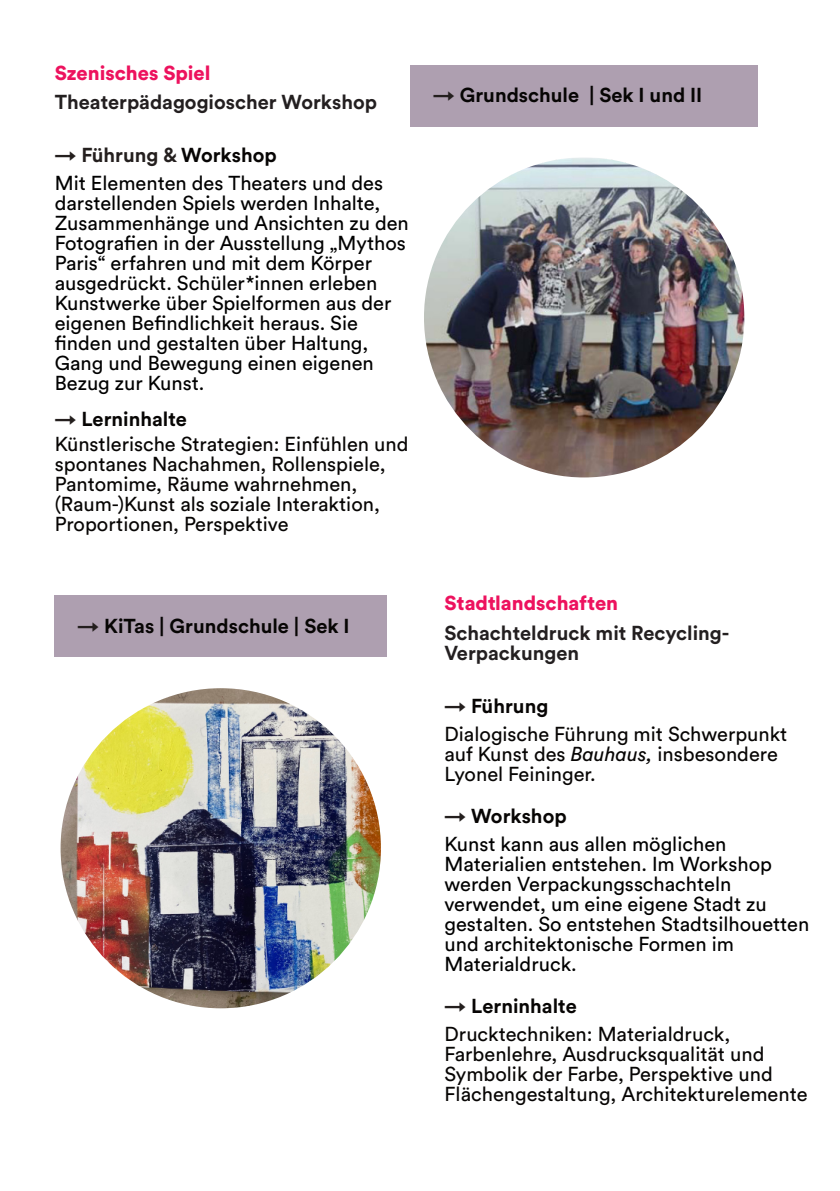
<style>
.page{position:relative;width:840px;height:1191px;background:#fff}
.page>*{position:absolute;margin:0;border:0;box-sizing:border-box;transform-origin:0 0}
.t1{font:20px/20px "Circular Std";color:#000}
.t2{font:20px/20px "Circular Std";color:#070504}
.t3{font:700 20px/20px "Circular Std";color:#231f20}
.t4{font:700 20px "Circular Std";color:#070504}
.t5{font:900 20px "Circular Std";color:#ed125e}
.s1{font-weight:700;color:#241f1e}
.s2{font-weight:700;color:#070504}
.s3{font-weight:700}
.s4{color:#241f1e}
.s5{font-style:italic}
</style>
<div class="page">
<div style="left:410px;top:65px;width:347px;height:61px;background:#ae9fb0"></div>
<div style="left:55px;top:595px;width:331px;height:62px;background:#ae9fb0"></div>
<img style="left:424px;top:157px;width:320px;height:320px;border-radius:50%">
<img style="left:61px;top:688px;width:320px;height:320px;border-radius:50%">
<p class="t5" style="left:55px;top:63px;width:157px">Szenisches Spiel</p>
<p class="t3" style="left:55px;top:93px;width:323px">Theaterpädagogioscher Workshop</p>
<p class="t1" style="left:55px;top:142px;width:330px;line-height:28px"><span class="s1">→ Führung &amp;</span> <span class="s2">Workshop<br></span>Mit Elementen des Theaters und des</p>
<p class="t1" style="left:55px;top:194px;width:355px">darstellenden Spiels werden Inhalte, Zusammenhänge und Ansichten zu den Fotografien in der Ausstellung „Mythos Paris“ erfahren und mit dem Körper ausgedrückt. Schüler*innen erleben Kunstwerke über Spielformen aus der eigenen Befindlichkeit heraus. Sie finden und gestalten über Haltung, Gang und Bewegung einen eigenen Bezug zur Kunst.</p>
<p class="t2" style="left:55px;top:408px;width:355px;line-height:24px"><span class="s1">→</span> <span class="s3">Lerninhalte<br></span>Künstlerische Strategien: Einfühlen und</p>
<p class="t2" style="left:55px;top:454px;width:332px">spontanes Nachahmen, Rollenspiele, Pantomime, Räume wahrnehmen, (Raum-)Kunst als soziale Interaktion, Proportionen, Perspektive</p>
<p class="t4" style="left:77px;top:616px;width:273px"><span class="s4">→</span> KiTas | Grundschule | Sek I</p>
<p class="t4" style="left:433px;top:86px;width:270px"><span class="s4">→</span> Grundschule | Sek I und II</p>
<p class="t5" style="left:444px;top:594px;width:175px">Stadtlandschaften</p>
<p class="t3" style="left:444px;top:623px;width:286px">Schachteldruck mit Recycling-<br>Verpackungen</p>
<p class="t2" style="left:444px;top:692px;width:344px;line-height:28px"><span class="s1">→</span> <span class="s3">Führung<br></span>Dialogische Führung mit Schwerpunkt</p>
<p class="t2" style="left:444px;top:744px;width:335px">auf Kunst des <span class="s5">Bauhaus,</span> insbesondere<br>Lyonel Feininger.</p>
<p class="t1" style="left:444px;top:802px;width:283px;line-height:28px"><span class="s1">→</span> <span class="s2">Workshop<br></span>Kunst kann aus allen möglichen</p>
<p class="t1" style="left:444px;top:854px;width:366px">Materialien entstehen. Im Workshop werden Verpackungsschachteln verwendet, um eine eigene Stadt zu gestalten. So entstehen Stadtsilhouetten und architektonische Formen im<br>Materialdruck.</p>
<p class="t2" style="left:444px;top:992px;width:287px;line-height:28px"><span class="s1">→</span> <span class="s3">Lerninhalte<br></span>Drucktechniken: Materialdruck,</p>
<p class="t2" style="left:444px;top:1044px;width:364px">Farbenlehre, Ausdrucksqualität und<br>Symbolik der Farbe, Perspektive und<br>Flächengestaltung, Architekturelemente</p>
</div>
